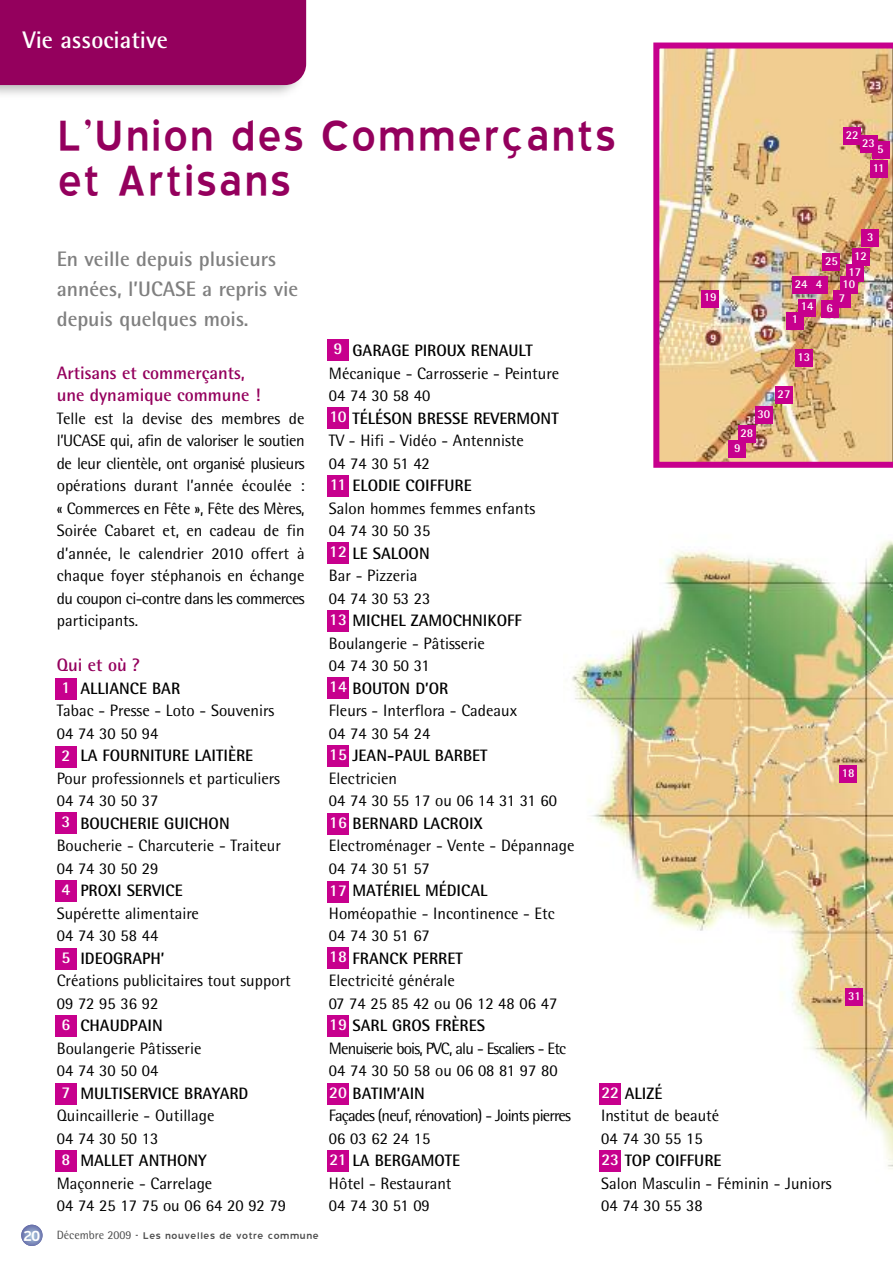
<style>
.page{position:relative;width:893px;height:1263px;background:#fff}
.page>*{position:absolute;margin:0;border:0;box-sizing:border-box;transform-origin:0 0}
.t1{font:54px/45px "Blue Highway";color:#94005d;scale:.9 1}
.t2{font:700 24px "Rotis Semi Sans";color:#fff}
.t3{font:700 21px/30px "Rotis Semi Sans";color:#808080}
.t4{font:700 18px/22.5px "Rotis Semi Sans";color:#94005d}
.t5{font:16.5px/22.5px "Rotis Semi Sans";color:#000}
.t6{font:700 16.5px "Rotis Semi Sans";color:#000}
.t7{font:700 16.5px "Rotis Semi Sans";color:#fff}
.t8{font:12px "Blue Highway";color:#4d4d4d}
.t9{font:700 12px "Rotis Semi Sans";color:#fff}
.s1{font-size:18px;color:#fff}
.s2{font-family:"Rotis Semi Sans"}
.s3{font-weight:700;color:#fff}
.s4{font-weight:700}
</style>
<div class="page">
<img style="left:572px;top:540px;width:321px;height:632px">
<svg style="left:21px;top:1225px;width:22px;height:21px"></svg>
<div style="left:0;top:0;width:306px;height:85px;background:#94005d"></div>
<img style="left:653px;top:43px;width:240px;height:425px">
<div style="left:55px;top:678px;width:22px;height:21px;background:#c7008d"></div>
<div style="left:55px;top:746px;width:22px;height:21px;background:#c7008d"></div>
<div style="left:55px;top:813px;width:22px;height:21px;background:#c7008d"></div>
<div style="left:55px;top:881px;width:22px;height:21px;background:#c7008d"></div>
<div style="left:55px;top:949px;width:22px;height:21px;background:#c7008d"></div>
<div style="left:55px;top:1015px;width:22px;height:21px;background:#c7008d"></div>
<div style="left:55px;top:1083px;width:22px;height:21px;background:#c7008d"></div>
<div style="left:327px;top:813px;width:22px;height:21px;background:#c7008d"></div>
<div style="left:327px;top:745px;width:22px;height:22px;background:#c7008d"></div>
<div style="left:327px;top:678px;width:22px;height:21px;background:#c7008d"></div>
<div style="left:327px;top:610px;width:22px;height:21px;background:#c7008d"></div>
<div style="left:327px;top:543px;width:22px;height:21px;background:#c7008d"></div>
<div style="left:327px;top:475px;width:22px;height:21px;background:#c7008d"></div>
<div style="left:327px;top:407px;width:22px;height:22px;background:#c7008d"></div>
<div style="left:327px;top:340px;width:22px;height:21px;background:#c7008d"></div>
<div style="left:327px;top:881px;width:22px;height:21px;background:#c7008d"></div>
<div style="left:327px;top:948px;width:22px;height:21px;background:#c7008d"></div>
<div style="left:327px;top:1016px;width:22px;height:21px;background:#c7008d"></div>
<div style="left:327px;top:1084px;width:22px;height:21px;background:#c7008d"></div>
<div style="left:327px;top:1150px;width:22px;height:21px;background:#c7008d"></div>
<div style="left:600px;top:1084px;width:21px;height:21px;background:#c7008d"></div>
<div style="left:600px;top:1150px;width:21px;height:21px;background:#c7008d"></div>
<div style="left:55px;top:1150px;width:22px;height:21px;background:#c7008d"></div>
<div style="left:786px;top:312px;width:17px;height:17px;background:#c7008d"></div>
<div style="left:862px;top:230px;width:17px;height:17px;background:#c7008d"></div>
<div style="left:811px;top:276px;width:17px;height:17px;background:#c7008d"></div>
<div style="left:872px;top:142px;width:17px;height:17px;background:#c7008d"></div>
<div style="left:821px;top:301px;width:17px;height:17px;background:#c7008d"></div>
<div style="left:834px;top:291px;width:17px;height:17px;background:#c7008d"></div>
<div style="left:702px;top:290px;width:17px;height:17px;background:#c7008d"></div>
<div style="left:840px;top:765px;width:17px;height:17px;background:#c7008d"></div>
<div style="left:846px;top:264px;width:17px;height:17px;background:#c7008d"></div>
<div style="left:799px;top:299px;width:17px;height:17px;background:#c7008d"></div>
<div style="left:795px;top:350px;width:17px;height:17px;background:#c7008d"></div>
<div style="left:852px;top:248px;width:17px;height:17px;background:#c7008d"></div>
<div style="left:870px;top:161px;width:17px;height:17px;background:#c7008d"></div>
<div style="left:840px;top:276px;width:17px;height:17px;background:#c7008d"></div>
<div style="left:729px;top:441px;width:17px;height:17px;background:#c7008d"></div>
<div style="left:844px;top:127px;width:17px;height:17px;background:#c7008d"></div>
<div style="left:860px;top:136px;width:17px;height:17px;background:#c7008d"></div>
<div style="left:793px;top:276px;width:17px;height:17px;background:#c7008d"></div>
<div style="left:823px;top:254px;width:17px;height:17px;background:#c7008d"></div>
<div style="left:775px;top:387px;width:17px;height:17px;background:#c7008d"></div>
<div style="left:738px;top:425px;width:17px;height:17px;background:#c7008d"></div>
<div style="left:846px;top:988px;width:17px;height:17px;background:#c7008d"></div>
<div style="left:755px;top:406px;width:17px;height:17px;background:#c7008d"></div>
<h2 class="t2" style="left:23px;top:32px;width:147px">Vie associative</h2>
<h1 class="t1" style="left:57px;top:110px;width:623px">L’Union des Commerçants et Artisans</h1>
<p class="t9" style="left:846px;top:130px;width:14px">22</p>
<p class="t9" style="left:862px;top:139px;width:14px">23</p>
<p class="t9" style="left:877px;top:145px;width:8px">5</p>
<p class="t9" style="left:873px;top:164px;width:13px">11</p>
<p class="t9" style="left:867px;top:233px;width:8px">3</p>
<p class="t3" style="left:57px;top:246px;width:243px">En veille depuis plusieurs années, l’UCASE a repris vie depuis quelques mois.</p>
<p class="t4" style="left:57px;top:363px;width:205px">Artisans et commerçants, une dynamique commune !</p>
<p class="t5" style="left:57px;top:408px;width:249px;text-align:justify">Telle est la devise des membres de l’UCASE qui, afin de valoriser le soutien de leur clientèle, ont organisé plusieurs opérations durant l’année écoulée : « Commerces en Fête », Fête des Mères, Soirée Cabaret et, en cadeau de fin d’année, le calendrier 2010 offert à chaque foyer stéphanois en échange du coupon ci-contre dans les commerces participants.</p>
<p class="t4" style="left:57px;top:656px;width:85px">Qui et où ?</p>
<p class="t6" style="left:80px;top:682px;width:101px">ALLIANCE BAR</p>
<p class="t5" style="left:57px;top:701px;width:219px">Tabac - Presse - Loto - Souvenirs<br>04 74 30 50 94</p>
<p class="t6" style="left:80px;top:750px;width:174px">LA FOURNITURE LAITIÈRE</p>
<p class="t5" style="left:57px;top:768px;width:225px">Pour professionnels et particuliers<br>04 74 30 50 37</p>
<p class="t6" style="left:80px;top:817px;width:151px">BOUCHERIE GUICHON</p>
<p class="t5" style="left:57px;top:836px;width:226px">Boucherie - Charcuterie - Traiteur<br>04 74 30 50 29</p>
<p class="t6" style="left:80px;top:885px;width:104px">PROXI SERVICE</p>
<p class="t5" style="left:57px;top:903px;width:144px">Supérette alimentaire<br>04 74 30 58 44</p>
<p class="t6" style="left:80px;top:952px;width:86px">IDEOGRAPH’</p>
<p class="t5" style="left:57px;top:971px;width:236px">Créations publicitaires tout support<br>09 72 95 36 92</p>
<p class="t6" style="left:80px;top:1020px;width:84px">CHAUDPAIN</p>
<p class="t5" style="left:57px;top:1038px;width:146px">Boulangerie Pâtisserie<br>04 74 30 50 04</p>
<p class="t6" style="left:80px;top:1087px;width:170px">MULTISERVICE BRAYARD</p>
<p class="t5" style="left:57px;top:1106px;width:159px">Quincaillerie - Outillage<br>04 74 30 50 13</p>
<p class="t6" style="left:80px;top:1155px;width:128px">MALLET ANTHONY</p>
<p class="t5" style="left:57px;top:1173px;width:231px">Maçonnerie - Carrelage<br>04 74 25 17 75 ou 06 64 20 92 79</p>
<p class="t7" style="left:61px;top:681px;width:10px">1</p>
<p class="t7" style="left:61px;top:749px;width:10px">2</p>
<p class="t7" style="left:61px;top:816px;width:10px">3</p>
<p class="t7" style="left:61px;top:884px;width:10px">4</p>
<p class="t7" style="left:61px;top:952px;width:10px">5</p>
<p class="t7" style="left:61px;top:1018px;width:10px">6</p>
<p class="t7" style="left:61px;top:1086px;width:10px">7</p>
<p class="t7" style="left:61px;top:1153px;width:10px">8</p>
<p class="t8" style="left:23px;top:1228px;width:297px"><span class="s1">20</span> <span class="s2">Décembre 2009</span> - Les nouvelles de votre commune</p>
<p class="t7" style="left:334px;top:343px;width:10px">9</p>
<p class="t6" style="left:353px;top:345px;width:182px">GARAGE PIROUX RENAULT</p>
<p class="t5" style="left:329px;top:363px;width:247px">Mécanique - Carrosserie - Peinture<br>04 74 30 58 40<br><span class="s3">10</span> <span class="s4">TÉLÉSON BRESSE REVERMONT<br></span>TV - Hifi - Vidéo - Antenniste<br>04 74 30 51 42<br><span class="s3">11</span> <span class="s4">ELODIE COIFFURE<br></span>Salon hommes femmes enfants<br>04 74 30 50 35<br><span class="s3">12</span> <span class="s4">LE SALOON<br></span>Bar - Pizzeria<br>04 74 30 53 23<br><span class="s3">13</span> <span class="s4">MICHEL ZAMOCHNIKOFF<br></span>Boulangerie - Pâtisserie<br>04 74 30 50 31<br><span class="s3">14</span> <span class="s4">BOUTON D’OR<br></span>Fleurs - Interflora - Cadeaux<br>04 74 30 54 24<br><span class="s3">15</span> <span class="s4">JEAN-PAUL BARBET<br></span>Electricien<br>04 74 30 55 17 ou 06 14 31 31 60<br><span class="s3">16</span> <span class="s4">BERNARD LACROIX<br></span>Electroménager - Vente - Dépannage<br>04 74 30 51 57<br><span class="s3">17</span> <span class="s4">MATÉRIEL MÉDICAL<br></span>Homéopathie - Incontinence - Etc<br>04 74 30 51 67<br><span class="s3">18</span> <span class="s4">FRANCK PERRET<br></span>Electricité générale<br>07 74 25 85 42 ou 06 12 48 06 47<br><span class="s3">19</span> <span class="s4">SARL GROS FRÈRES<br></span>Menuiserie bois, PVC, alu - Escaliers - Etc<br>04 74 30 50 58 ou 06 08 81 97 80<br><span class="s3">20</span> <span class="s4">BATIM’AIN<br></span>Façades (neuf, rénovation) - Joints pierres<br>06 03 62 24 15<br><span class="s3">21</span> <span class="s4">LA BERGAMOTE<br></span>Hôtel - Restaurant<br>04 74 30 51 09</p>
<p class="t9" style="left:795px;top:279px;width:14px">24</p>
<p class="t9" style="left:825px;top:257px;width:14px">25</p>
<p class="t9" style="left:854px;top:251px;width:14px">12</p>
<p class="t9" style="left:848px;top:267px;width:14px">17</p>
<p class="t9" style="left:816px;top:279px;width:8px">4</p>
<p class="t9" style="left:843px;top:279px;width:14px">10</p>
<p class="t9" style="left:704px;top:293px;width:14px">19</p>
<p class="t9" style="left:839px;top:294px;width:8px">7</p>
<p class="t9" style="left:801px;top:302px;width:14px">14</p>
<p class="t9" style="left:827px;top:304px;width:8px">6</p>
<p class="t9" style="left:792px;top:315px;width:8px">1</p>
<p class="t9" style="left:797px;top:353px;width:14px">13</p>
<p class="t9" style="left:757px;top:409px;width:14px">30</p>
<p class="t9" style="left:740px;top:428px;width:14px">28</p>
<p class="t9" style="left:734px;top:444px;width:8px">9</p>
<p class="t9" style="left:777px;top:390px;width:14px">27</p>
<p class="t9" style="left:842px;top:768px;width:14px">18</p>
<p class="t9" style="left:848px;top:991px;width:14px">31</p>
<p class="t5" style="left:601px;top:1083px;width:232px"><span class="s3">22</span> <span class="s4">ALIZÉ<br></span>Institut de beauté<br>04 74 30 55 15<br><span class="s3">23</span> <span class="s4">TOP COIFFURE<br></span>Salon Masculin - Féminin - Juniors<br>04 74 30 55 38</p>
</div>
